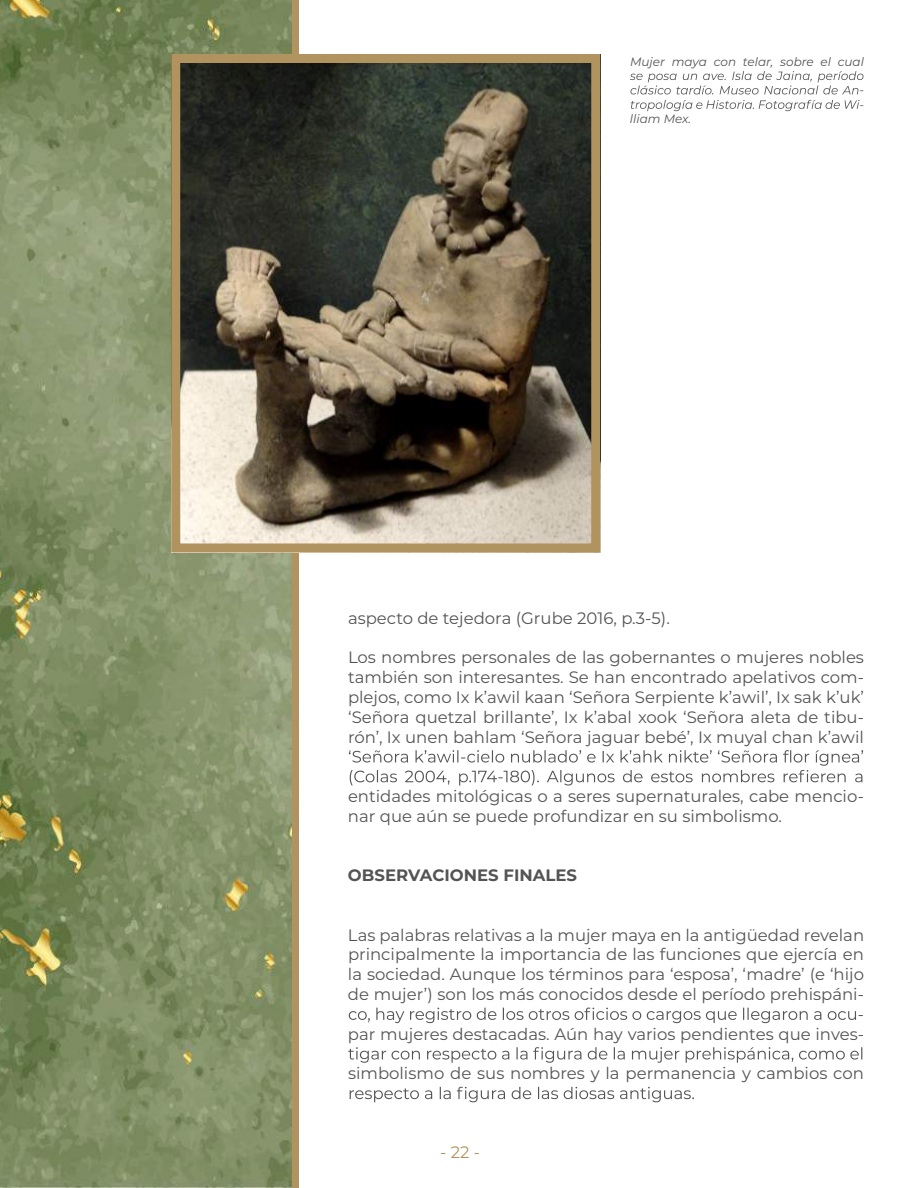
<style>
.page{position:relative;width:918px;height:1188px;background:#fff}
.page>*{position:absolute;margin:0;border:0;box-sizing:border-box;transform-origin:0 0}
.t1{font:16.5px/19.8px "Montserrat";color:#555454;text-align:justify}
.t2{font:700 16.5px "Montserrat";color:#555454}
.t3{font:16.5px "Montserrat";color:#b0935e}
.t4{font:italic 12px/14.4px "Montserrat";color:#555454}
</style>
<div class="page">
<div style="left:292px;top:0;width:7px;height:1188px;background:#b0935e"></div>
<img style="left:0;top:0;width:291px;height:1188px">
<svg style="left:349px;top:750px;width:514px;height:36px"></svg>
<svg style="left:349px;top:1008px;width:507px;height:15px"></svg>
<svg style="left:348px;top:1047px;width:514px;height:16px"></svg>
<svg style="left:350px;top:1087px;width:344px;height:15px"></svg>
<img style="left:181px;top:64px;width:409px;height:478px">
<svg style="left:630px;top:71px;width:233px;height:23px"></svg>
<svg style="left:631px;top:100px;width:228px;height:11px"></svg>
<div style="left:171px;top:54px;width:429px;height:498px;border:9px solid #b0935e"></div>
<p class="t4" style="left:630px;top:54px;width:236px">Mujer maya con telar, sobre el cual</p>
<p class="t4" style="left:859px;top:83px;width:6px">- -</p>
<p class="t4" style="left:630px;top:111px;width:63px">lliam Mex.</p>
<p class="t1" style="left:348px;top:608px;width:323px">aspecto de tejedora (Grube 2016, p.3-5).</p>
<p class="t1" style="left:348px;top:647px;width:518px">Los nombres personales de las gobernantes o mujeres nobles también son interesantes. Se han encontrado apelativos com&shy;plejos, como Ix k’awil kaan ‘Señora Serpiente k’awil’, Ix sak k’uk’ ‘Señora quetzal brillante’, Ix k’abal xook ‘Señora aleta de tibu&shy;rón’, Ix unen bahlam ‘Señora jaguar bebé’, Ix muyal chan k’awil</p>
<p class="t1" style="left:348px;top:786px;width:518px">entidades mitológicas o a seres supernaturales, cabe mencio&shy;nar que aún se puede profundizar en su simbolismo.</p>
<p class="t2" style="left:348px;top:864px;width:230px">OBSERVACIONES FINALES</p>
<p class="t1" style="left:348px;top:924px;width:518px;text-align:right">Las palabras relativas a la mujer maya en la antigüedad revelan principalmente la importancia de las funciones que ejercía en la sociedad. Aunque los términos para ‘esposa’, ‘madre’ (e ‘hijo de mujer’) son los más conocidos desde el período prehispáni--<br>par mujeres destacadas. Aún hay varios pendientes que inves-</p>
<p class="t1" style="left:348px;top:1063px;width:517px">simbolismo de sus nombres y la permanencia y cambios con</p>
<p class="t3" style="left:440px;top:1141px;width:41px">- 22 -</p>
</div>
